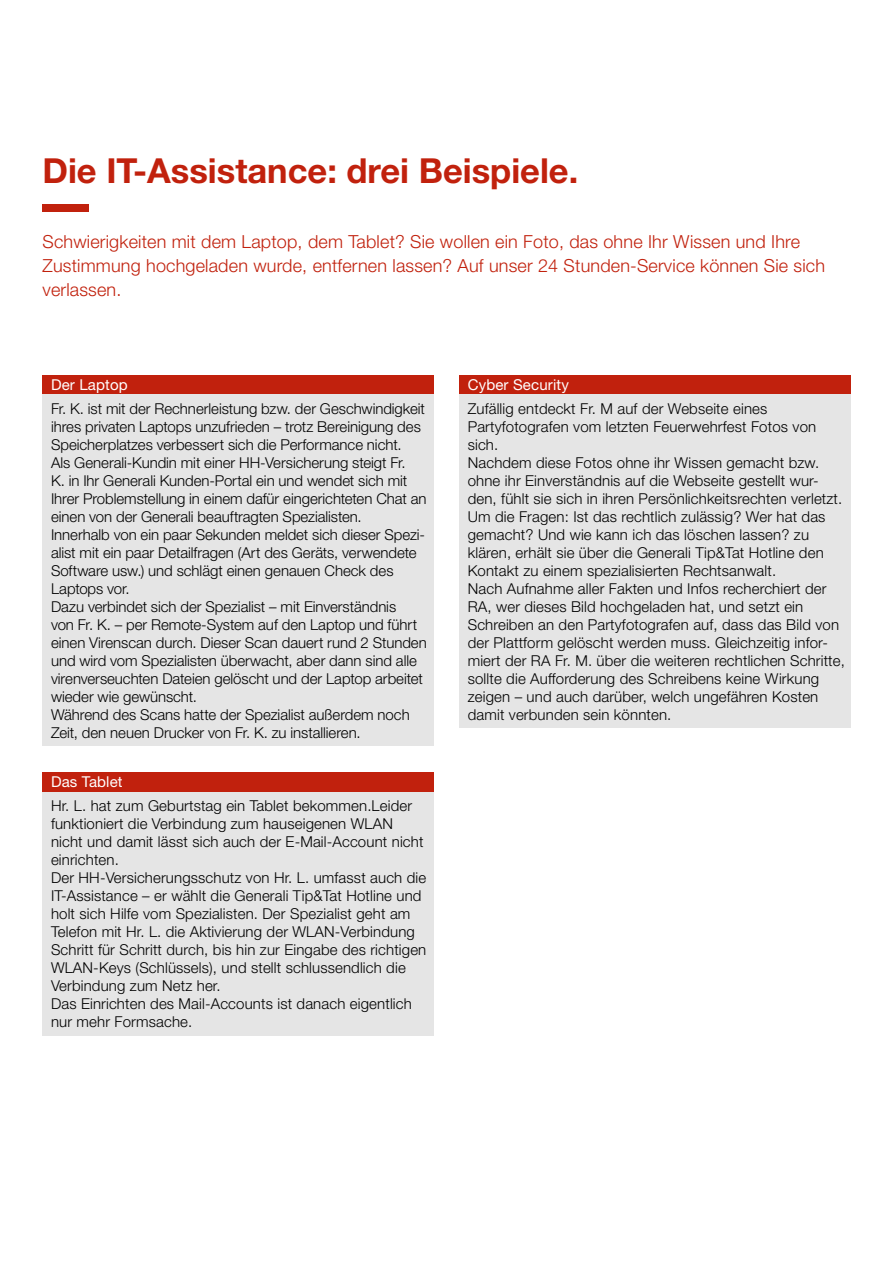
<style>
.page{position:relative;width:893px;height:1263px;background:#fff}
.page>*{position:absolute;margin:0;border:0;box-sizing:border-box;transform-origin:0 0}
.t1{font:700 34.5px "Helvetica Neue LT Std";color:#c1210d}
.t2{font:300 18px/24px "Helvetica Neue LT Std";letter-spacing:.01em;color:#c1210d}
.t3{font:300 15px/18px "Helvetica Neue LT Std";letter-spacing:.01em;color:#000}
.t4{font:15px "Helvetica Neue LT Std";letter-spacing:.01em;color:#fff}
</style>
<div class="page">
<div style="left:43px;top:204px;width:46px;height:8px;background:#c1210d"></div>
<div style="left:43px;top:375px;width:391px;height:19px;background:#c1210d"></div>
<div style="left:43px;top:394px;width:391px;height:352px;background:#e5e5e5"></div>
<div style="left:43px;top:772px;width:391px;height:20px;background:#c1210d"></div>
<div style="left:43px;top:792px;width:391px;height:243px;background:#e5e5e5"></div>
<div style="left:459px;top:375px;width:391px;height:19px;background:#c1210d"></div>
<div style="left:459px;top:394px;width:391px;height:334px;background:#e5e5e5"></div>
<h1 class="t1" style="left:43px;top:149px;width:537px">Die IT-Assistance: drei Beispiele.</h1>
<p class="t2" style="left:43px;top:229px;width:784px">Schwierigkeiten mit dem Laptop, dem Tablet? Sie wollen ein Foto, das ohne Ihr Wissen und Ihre<br>Zustimmung hochgeladen wurde, entfernen lassen? Auf unser 24 Stunden-Service können Sie sich verlassen.</p>
<p class="t4" style="left:51px;top:376px;width:78px">Der Laptop</p>
<p class="t3" style="left:51px;top:399px;width:377px">Fr. K. ist mit der Rechnerleistung bzw. der Geschwindigkeit ihres privaten Laptops unzufrieden – trotz Bereinigung des Speicherplatzes verbessert sich die Performance nicht.<br>Als Generali-Kundin mit einer HH-Versicherung steigt Fr.<br>K. in Ihr Generali Kunden-Portal ein und wendet sich mit Ihrer Problemstellung in einem dafür eingerichteten Chat an einen von der Generali beauftragten Spezialisten.<br>Innerhalb von ein paar Sekunden meldet sich dieser Spezi&shy;alist mit ein paar Detailfragen (Art des Geräts, verwendete Software usw.) und schlägt einen genauen Check des Laptops vor.<br>Dazu verbindet sich der Spezialist – mit Einverständnis<br>von Fr. K. – per Remote-System auf den Laptop und führt einen Virenscan durch. Dieser Scan dauert rund 2 Stunden und wird vom Spezialisten überwacht, aber dann sind alle virenverseuchten Dateien gelöscht und der Laptop arbeitet wieder wie gewünscht.<br>Während des Scans hatte der Spezialist außerdem noch Zeit, den neuen Drucker von Fr. K. zu installieren.</p>
<p class="t4" style="left:51px;top:773px;width:73px">Das Tablet</p>
<p class="t3" style="left:51px;top:796px;width:377px">Hr. L. hat zum Geburtstag ein Tablet bekommen.Leider funktioniert die Verbindung zum hauseigenen WLAN nicht und damit lässt sich auch der E-Mail-Account nicht einrichten.<br>Der HH-Versicherungsschutz von Hr. L. umfasst auch die IT-Assistance – er wählt die Generali Tip&amp;Tat Hotline und holt sich Hilfe vom Spezialisten. Der Spezialist geht am Telefon mit Hr. L. die Aktivierung der WLAN-Verbindung Schritt für Schritt durch, bis hin zur Eingabe des richtigen WLAN-Keys (Schlüssels), und stellt schlussendlich die Verbindung zum Netz her.<br>Das Einrichten des Mail-Accounts ist danach eigentlich nur mehr Formsache.</p>
<p class="t4" style="left:468px;top:376px;width:103px">Cyber Security</p>
<p class="t3" style="left:468px;top:399px;width:379px">Zufällig entdeckt Fr. M auf der Webseite eines Partyfotografen vom letzten Feuerwehrfest Fotos von sich.<br>Nachdem diese Fotos ohne ihr Wissen gemacht bzw. ohne ihr Einverständnis auf die Webseite gestellt wur&shy;den, fühlt sie sich in ihren Persönlichkeitsrechten verletzt.<br>Um die Fragen: Ist das rechtlich zulässig? Wer hat das gemacht? Und wie kann ich das löschen lassen? zu klären, erhält sie über die Generali Tip&amp;Tat Hotline den Kontakt zu einem spezialisierten Rechtsanwalt.<br>Nach Aufnahme aller Fakten und Infos recherchiert der RA, wer dieses Bild hochgeladen hat, und setzt ein Schreiben an den Partyfotografen auf, dass das Bild von der Plattform gelöscht werden muss. Gleichzeitig infor&shy;miert der RA Fr. M. über die weiteren rechtlichen Schritte, sollte die Aufforderung des Schreibens keine Wirkung zeigen – und auch darüber, welch ungefähren Kosten damit verbunden sein könnten.</p>
</div>
